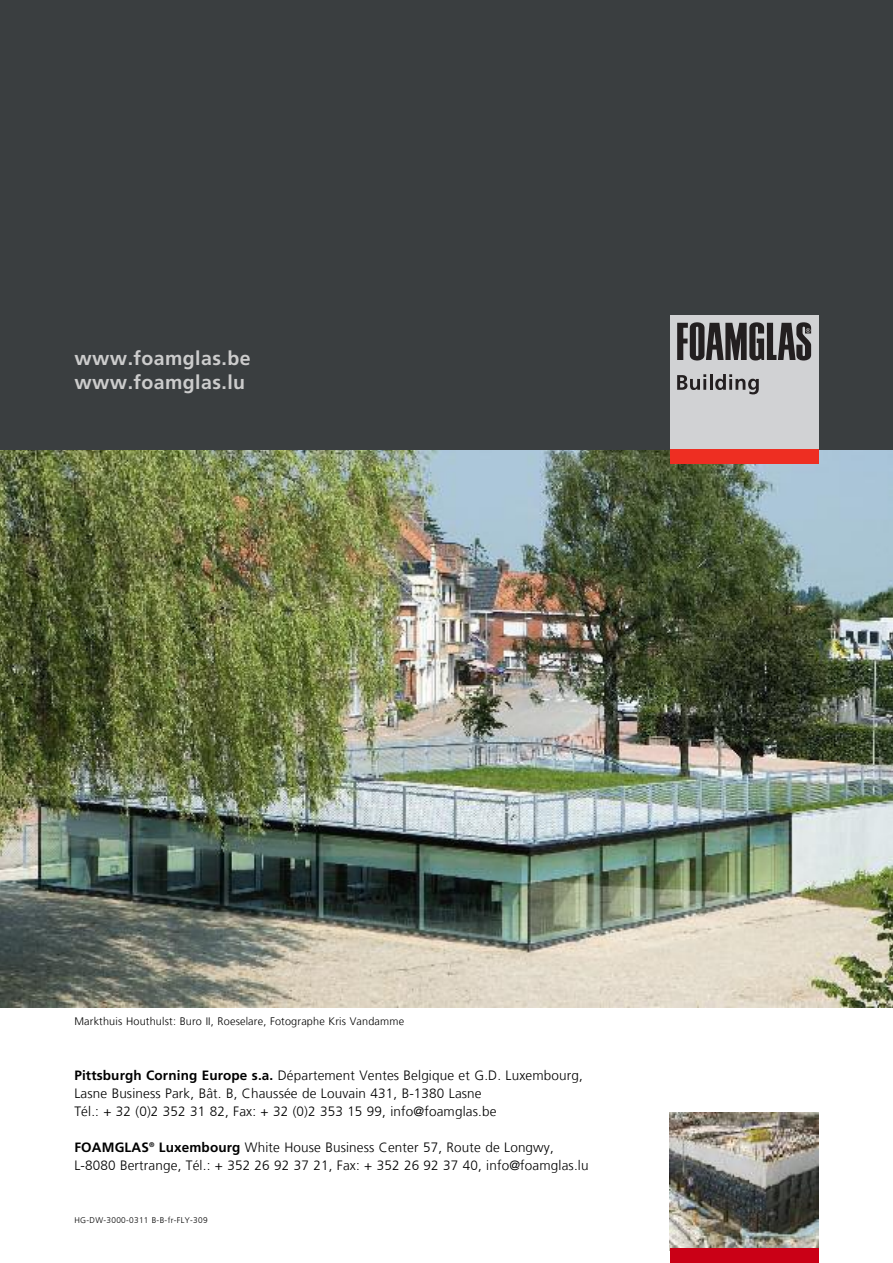
<style>
.page{position:relative;width:893px;height:1263px;background:#fff}
.page>*{position:absolute;margin:0;border:0;box-sizing:border-box;transform-origin:0 0}
.t1{font:700 19.5px/24px "Frutiger LT Com";letter-spacing:.02em;color:#ccc}
.t2{font:300 13.5px/18px "Frutiger LT Com";letter-spacing:.01em;color:#000}
.t3{font:300 10.8px "Frutiger LT Com";letter-spacing:.015em;color:#000}
.t4{font:300 8.25px "Frutiger LT Com";letter-spacing:.04em;color:#000}
.s1{font-weight:700}
</style>
<div class="page">
<img style="left:0;top:449px;width:893px;height:558px">
<img style="left:670px;top:1112px;width:149px;height:138px">
<div style="left:0;top:0;width:893px;height:449px;background:#3a3e40"></div>
<div style="left:670px;top:1248px;width:148px;height:15px;background:#ca0016"></div>
<div style="left:670px;top:315px;width:149px;height:134px;background:#d1d2d4"></div>
<div style="left:670px;top:449px;width:149px;height:15px;background:#ee2e22"></div>
<svg style="left:677px;top:322px;width:134px;height:38px"></svg>
<svg style="left:677px;top:374px;width:82px;height:20px"></svg>
<h1 class="t1" style="left:74px;top:348px;width:178px">www.foamglas.be www.foamglas.lu</h1>
<p class="t3" style="left:74px;top:1016px;width:331px">Markthuis Houthulst: Buro II, Roeselare, Fotographe Kris Vandamme</p>
<p class="t2" style="left:74px;top:1067px;width:510px"><span class="s1">Pittsburgh Corning Europe s.a.</span> Département Ventes Belgique et G.D. Luxembourg,<br>Lasne Business Park, Bât. B, Chaussée de Louvain 431, B-1380 Lasne<br>Tél.: + 32 (0)2 352 31 82, Fax: + 32 (0)2 353 15 99, info@foamglas.be</p>
<p class="t2" style="left:74px;top:1139px;width:516px"><span class="s1">FOAMGLAS</span><sup>®</sup> <span class="s1">Luxembourg</span> White House Business Center 57, Route de Longwy,<br>L-8080 Bertrange, Tél.: + 352 26 92 37 21, Fax: + 352 26 92 37 40, info@foamglas.lu</p>
<p class="t4" style="left:74px;top:1217px;width:135px">HG-DW-3000-0311 B-B-fr-FLY-309</p>
</div>
